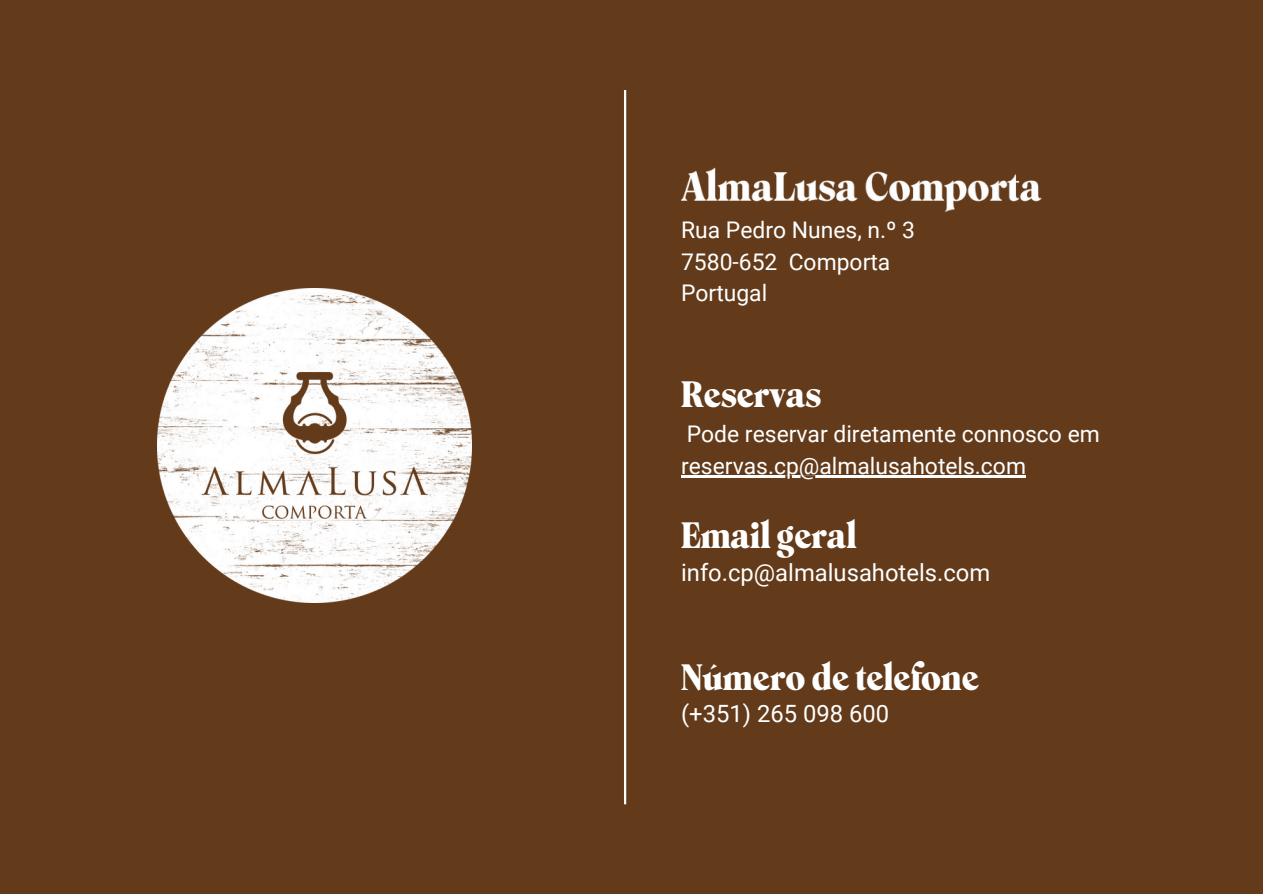
<style>
.page{position:relative;width:1263px;height:894px;background:#fff}
.page>*{position:absolute;margin:0;border:0;box-sizing:border-box;transform-origin:0 0}
.t1{font:900 35.4px "Postmans Serif";color:#fff}
.t2{font:23.85px "Roboto";color:#fff}
.t3{font:22.95px "Roboto";color:#fff}
</style>
<div class="page">
<div style="left:0;top:0;width:1263px;height:893px;background:#633b1b"></div>
<img style="left:157px;top:288px;width:314px;height:314px">
<hr style="left:624px;top:90px;width:2px;height:714px;background:#fff">
<img style="left:681px;top:167px;width:361px;height:45px">
<hr style="left:681px;top:475px;width:345px;height:3px;background:#fff">
<p class="t3" style="left:681px;top:217px;width:235px">Rua Pedro Nunes, n.º 3</p>
<p class="t3" style="left:681px;top:248px;width:98px">7580-652</p>
<p class="t3" style="left:789px;top:248px;width:103px">Comporta</p>
<p class="t3" style="left:681px;top:280px;width:88px">Portugal</p>
<p class="t1" style="left:681px;top:377px;width:142px">Reservas</p>
<p class="t3" style="left:687px;top:420px;width:415px">Pode reservar diretamente connosco em</p>
<h1 class="t3" style="left:681px;top:452px;width:346px">reservas.cp@almalusahotels.com</h1>
<h1 class="t1" style="left:681px;top:519px;width:177px">Email geral</h1>
<h1 class="t2" style="left:681px;top:558px;width:311px">info.cp@almalusahotels.com</h1>
<p class="t1" style="left:681px;top:660px;width:299px">Número de telefone</p>
<p class="t2" style="left:681px;top:699px;width:209px">(+351) 265 098 600</p>
</div>
